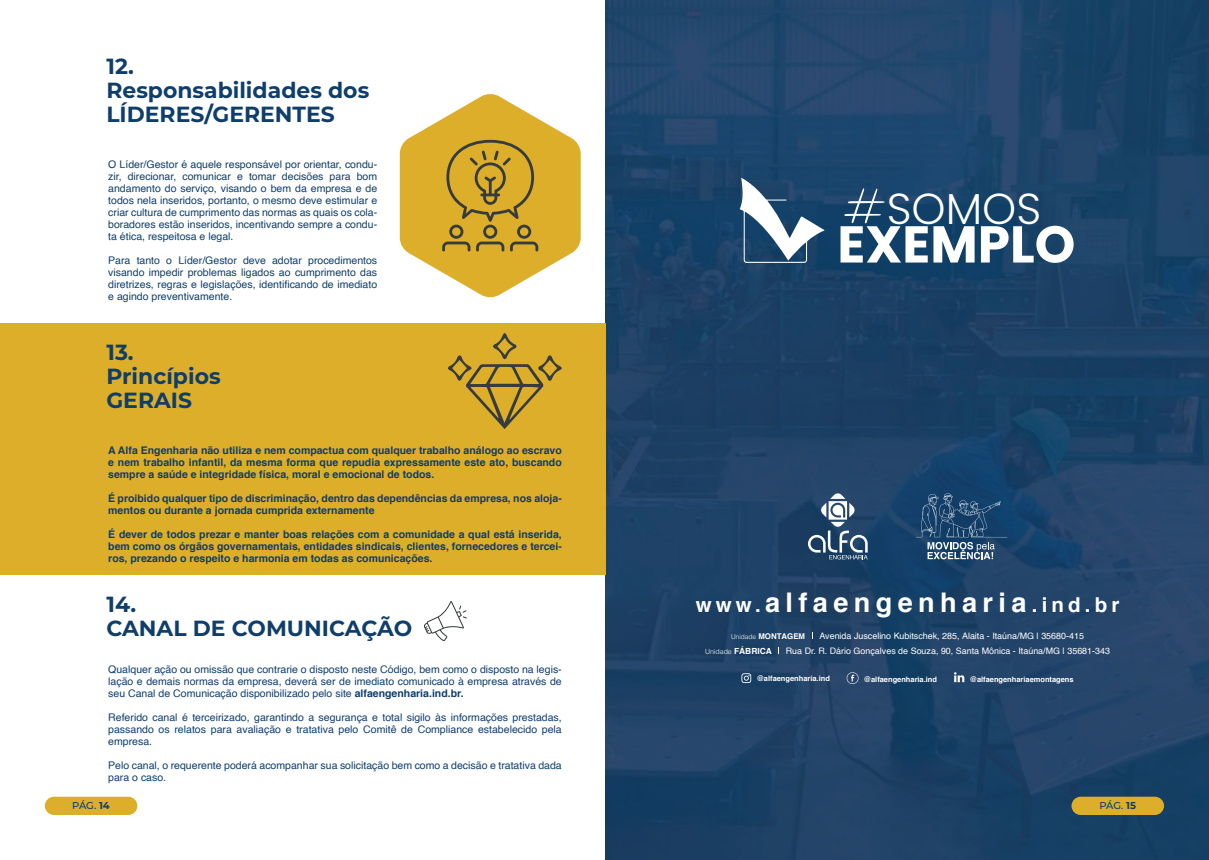
<style>
.page{position:relative;width:1209px;height:860px;background:#fff}
.page>*{position:absolute;margin:0;border:0;box-sizing:border-box;transform-origin:0 0}
.t1{font:55px "Allura";color:#fff}
.t2{font:700 51.7px "Poppins";color:#fff}
.t3{font:300 43.4px "Poppins";color:#fff}
.t4{font:700 27.1px "Helvetica";letter-spacing:.2em;color:#fff}
.t5{font:700 21.9px/23.9px "Montserrat";color:#0f3e6b}
.t6{font:10.5px/12px "Helvetica";color:#0f3e6b;text-align:justify}
.t7{font:700 10.5px/12px "Helvetica";color:#0f3e6b;text-align:justify}
.t8{font:500 10px "Montserrat";letter-spacing:-.025em;color:#0f3e6b}
.t9{font:8.9px "Helvetica";color:#fff}
.t10{font:700 7.9px "Helvetica";color:#fff}
.t11{font:700 7.5px "Helvetica";color:#fff}
.t12{font:300 7px "Helvetica";color:#fff}
.s1{font-weight:700}
.s2{font-size:20.5px}
.s3{font-weight:300;font-size:6.5px}
.s4{font-weight:700;font-size:8.4px}
</style>
<div class="page">
<img style="left:606px;top:0;width:603px;height:860px">
<svg style="left:424px;top:601px;width:43px;height:40px"></svg>
<svg style="left:400px;top:94px;width:181px;height:204px"></svg>
<div style="left:45px;top:797px;width:92px;height:18px;background:#dcae2a;border-radius:9px"></div>
<div style="left:0;top:323px;width:606px;height:252px;background:#dcae2a"></div>
<svg style="left:448px;top:333px;width:114px;height:96px"></svg>
<div style="left:1071px;top:797px;width:93px;height:18px;background:#dcae2a;border-radius:9px"></div>
<svg style="left:739px;top:178px;width:85px;height:85px"></svg>
<svg style="left:916px;top:493px;width:91px;height:66px;background:#32587c"></svg>
<svg style="left:808px;top:493px;width:59px;height:66px;background:#516c88"></svg>
<svg style="left:741px;top:673px;width:10px;height:10px"></svg>
<svg style="left:846px;top:672px;width:12px;height:12px"></svg>
<svg style="left:954px;top:672px;width:10px;height:10px"></svg>
<h3 class="t5" style="left:106px;top:53px;width:264px">12.<br>Responsabilidades dos<br>LÍDERES/GERENTES</h3>
<p class="t6" style="left:108px;top:158px;width:270px">O Líder/Gestor é aquele responsável por orientar, condu&shy;zir, direcionar, comunicar e tomar decisões para bom andamento do serviço, visando o bem da empresa e de todos nela inseridos, portanto, o mesmo deve estimular e criar cultura de cumprimento das normas as quais os cola&shy;boradores estão inseridos, incentivando sempre a condu&shy;ta ética, respeitosa e legal.</p>
<p class="t6" style="left:108px;top:254px;width:270px">Para tanto o Líder/Gestor deve adotar procedimentos visando impedir problemas ligados ao cumprimento das diretrizes, regras e legislações, identificando de imediato e agindo preventivamente.</p>
<h3 class="t5" style="left:106px;top:339px;width:116px">13.<br>Princípios<br>GERAIS</h3>
<p class="t7" style="left:108px;top:444px;width:455px">A Alfa Engenharia não utiliza e nem compactua com qualquer trabalho análogo ao escravo e nem trabalho infantil, da mesma forma que repudia expressamente este ato, buscando sempre a saúde e integridade física, moral e emocional de todos.</p>
<p class="t7" style="left:108px;top:492px;width:455px">É proibido qualquer tipo de discriminação, dentro das dependências da empresa, nos aloja&shy;mentos ou durante a jornada cumprida externamente</p>
<p class="t7" style="left:108px;top:528px;width:455px">É dever de todos prezar e manter boas relações com a comunidade a qual está inserida, bem como os órgãos governamentais, entidades sindicais, clientes, fornecedores e tercei&shy;ros, prezando o respeito e harmonia em todas as comunicações.</p>
<h3 class="t5" style="left:106px;top:591px;width:307px">14.<br>CANAL DE COMUNICAÇÃO</h3>
<p class="t6" style="left:108px;top:664px;width:455px">Qualquer ação ou omissão que contrarie o disposto neste Código, bem como o disposto na legis&shy;lação e demais normas da empresa, deverá ser de imediato comunicado à empresa através de seu Canal de Comunicação disponibilizado pelo site <span class="s1">alfaengenharia.ind.br.</span></p>
<p class="t6" style="left:108px;top:712px;width:455px">Referido canal é terceirizado, garantindo a segurança e total sigilo às informações prestadas, passando os relatos para avaliação e tratativa pelo Comitê de Compliance estabelecido pela empresa.</p>
<p class="t6" style="left:108px;top:760px;width:455px">Pelo canal, o requerente poderá acompanhar sua solicitação bem como a decisão e tratativa dada para o caso.</p>
<p class="t8" style="left:72px;top:798px;width:39px">PÁG. <span class="s1">14</span></p>
<h1 class="t1" style="left:843px;top:179px;width:44px">#</h1>
<h3 class="t3" style="left:886px;top:183px;width:156px">SOMOS</h3>
<h2 class="t2" style="left:837px;top:214px;width:239px">EXEMPLO</h2>
<h3 class="t4" style="left:696px;top:580px;width:425px"><span class="s2">www.</span>alfaengenharia<span class="s2">.ind.br</span></h3>
<p class="t10" style="left:731px;top:630px;width:76px"><span class="s3">Unidade</span> MONTAGEM</p>
<p class="t9" style="left:819px;top:629px;width:266px">Avenida Juscelino Kubitschek, 285, Alaita - Itaúna/MG | 35680-415</p>
<p class="t12" style="left:705px;top:647px;width:68px">Unidade <span class="s4">FÁBRICA</span></p>
<p class="t9" style="left:786px;top:644px;width:326px">Rua Dr. R. Dário Gonçalves de Souza, 90, Santa Mônica - Itaúna/MG | 35681-343</p>
<p class="t11" style="left:756px;top:672px;width:75px">@alfaengenharia.ind</p>
<p class="t11" style="left:864px;top:673px;width:75px">@alfaengenharia.ind</p>
<p class="t11" style="left:969px;top:673px;width:105px">@alfaengenhariaemontagens</p>
<p class="t8" style="left:1099px;top:798px;width:38px">PÁG. <span class="s1">15</span></p>
</div>
